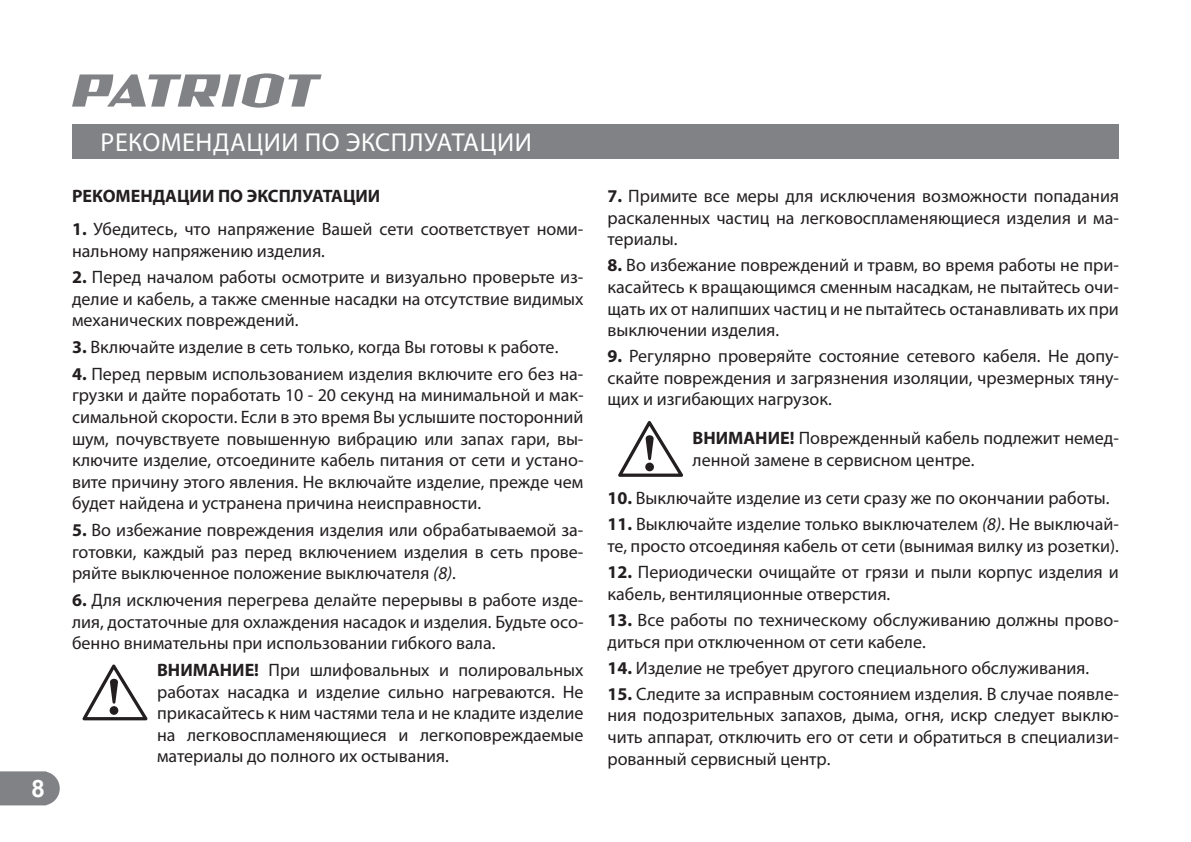
<style>
.page{position:relative;width:1191px;height:842px;background:#fff}
.page>*{position:absolute;margin:0;border:0;box-sizing:border-box;transform-origin:0 0}
.t1{font:26px "Myriad Pro";letter-spacing:.02em;color:#fff}
.t2{font:700 24px "Arial";color:#fff}
.t3{font:18px/21.6px "Myriad Pro";color:#231f20;text-align:justify}
.t4{font:700 18px "Myriad Pro";color:#231f20}
.s1{font-weight:700}
.s2{font-style:italic}
</style>
<div class="page">
<svg style="left:0;top:771px;width:60px;height:34px;background:#898b8e"></svg>
<svg style="left:72px;top:73px;width:249px;height:35px"></svg>
<div style="left:72px;top:124px;width:1047px;height:34px;background:#808285"></div>
<svg style="left:82px;top:664px;width:66px;height:56px"></svg>
<svg style="left:618px;top:421px;width:65px;height:56px"></svg>
<h2 class="t2" style="left:31px;top:772px;width:15px">8</h2>
<h1 class="t1" style="left:101px;top:126px;width:433px">РЕКОМЕНДАЦИИ ПО ЭКСПЛУАТАЦИИ</h1>
<p class="t4" style="left:72px;top:186px;width:310px">РЕКОМЕНДАЦИИ ПО ЭКСПЛУАТАЦИИ</p>
<p class="t3" style="left:72px;top:218px;width:513px"><span class="s1">1.</span> Убедитесь, что напряжение Вашей сети соответствует номи&shy;нальному напряжению изделия.</p>
<p class="t3" style="left:72px;top:266px;width:513px"><span class="s1">2.</span> Перед началом работы осмотрите и визуально проверьте из&shy;делие и кабель, а также сменные насадки на отсутствие видимых механических повреждений.</p>
<p class="t3" style="left:72px;top:336px;width:488px"><span class="s1">3.</span> Включайте изделие в сеть только, когда Вы готовы к работе.</p>
<p class="t3" style="left:72px;top:363px;width:513px"><span class="s1">4.</span> Перед первым использованием изделия включите его без на&shy;грузки и дайте поработать 10 - 20 секунд на минимальной и мак&shy;симальной скорости. Если в это время Вы услышите посторонний шум, почувствуете повышенную вибрацию или запах гари, вы&shy;ключите изделие, отсоедините кабель питания от сети и устано&shy;вите причину этого явления. Не включайте изделие, прежде чем будет найдена и устранена причина неисправности.</p>
<p class="t3" style="left:72px;top:519px;width:513px"><span class="s1">5.</span> Во избежание повреждения изделия или обрабатываемой за&shy;готовки, каждый раз перед включением изделия в сеть прове&shy;ряйте выключенное положение выключателя <span class="s2">(8)</span>.</p>
<p class="t3" style="left:72px;top:589px;width:513px"><span class="s1">6.</span> Для исключения перегрева делайте перерывы в работе изде&shy;лия, достаточные для охлаждения насадок и изделия. Будьте осо&shy;бенно внимательны при использовании гибкого вала.</p>
<p class="t3" style="left:157px;top:659px;width:428px"><span class="s1">ВНИМАНИЕ!</span> При шлифовальных и полировальных работах насадка и изделие сильно нагреваются. Не прикасайтесь к ним частями тела и не кладите изделие на легковоспламеняющиеся и легкоповреждаемые материалы до полного их остывания.</p>
<p class="t3" style="left:607px;top:185px;width:513px"><span class="s1">7.</span> Примите все меры для исключения возможности попадания раскаленных частиц на легковоспламеняющиеся изделия и ма&shy;териалы.</p>
<p class="t3" style="left:607px;top:254px;width:513px"><span class="s1">8.</span> Во избежание повреждений и травм, во время работы не при&shy;касайтесь к вращающимся сменным насадкам, не пытайтесь очи&shy;щать их от налипших частиц и не пытайтесь останавливать их при выключении изделия.</p>
<p class="t3" style="left:607px;top:345px;width:513px"><span class="s1">9.</span> Регулярно проверяйте состояние сетевого кабеля. Не допу&shy;скайте повреждения и загрязнения изоляции, чрезмерных тяну&shy;щих и изгибающих нагрузок.</p>
<p class="t3" style="left:692px;top:427px;width:428px"><span class="s1">ВНИМАНИЕ!</span> Поврежденный кабель подлежит немед&shy;ленной замене в сервисном центре.</p>
<p class="t3" style="left:607px;top:487px;width:503px"><span class="s1">10.</span> Выключайте изделие из сети сразу же по окончании работы.</p>
<p class="t3" style="left:607px;top:513px;width:513px"><span class="s1">11.</span> Выключайте изделие только выключателем <span class="s2">(8)</span>. Не выключай&shy;те, просто отсоединяя кабель от сети (вынимая вилку из розетки).</p>
<p class="t3" style="left:607px;top:561px;width:513px"><span class="s1">12.</span> Периодически очищайте от грязи и пыли корпус изделия и кабель, вентиляционные отверстия.</p>
<p class="t3" style="left:607px;top:609px;width:513px"><span class="s1">13.</span> Все работы по техническому обслуживанию должны прово&shy;диться при отключенном от сети кабеле.</p>
<p class="t3" style="left:607px;top:656px;width:483px"><span class="s1">14.</span> Изделие не требует другого специального обслуживания.</p>
<p class="t3" style="left:607px;top:683px;width:513px"><span class="s1">15.</span> Следите за исправным состоянием изделия. В случае появле&shy;ния подозрительных запахов, дыма, огня, искр следует выклю&shy;чить аппарат, отключить его от сети и обратиться в специализи&shy;рованный сервисный центр.</p>
</div>
